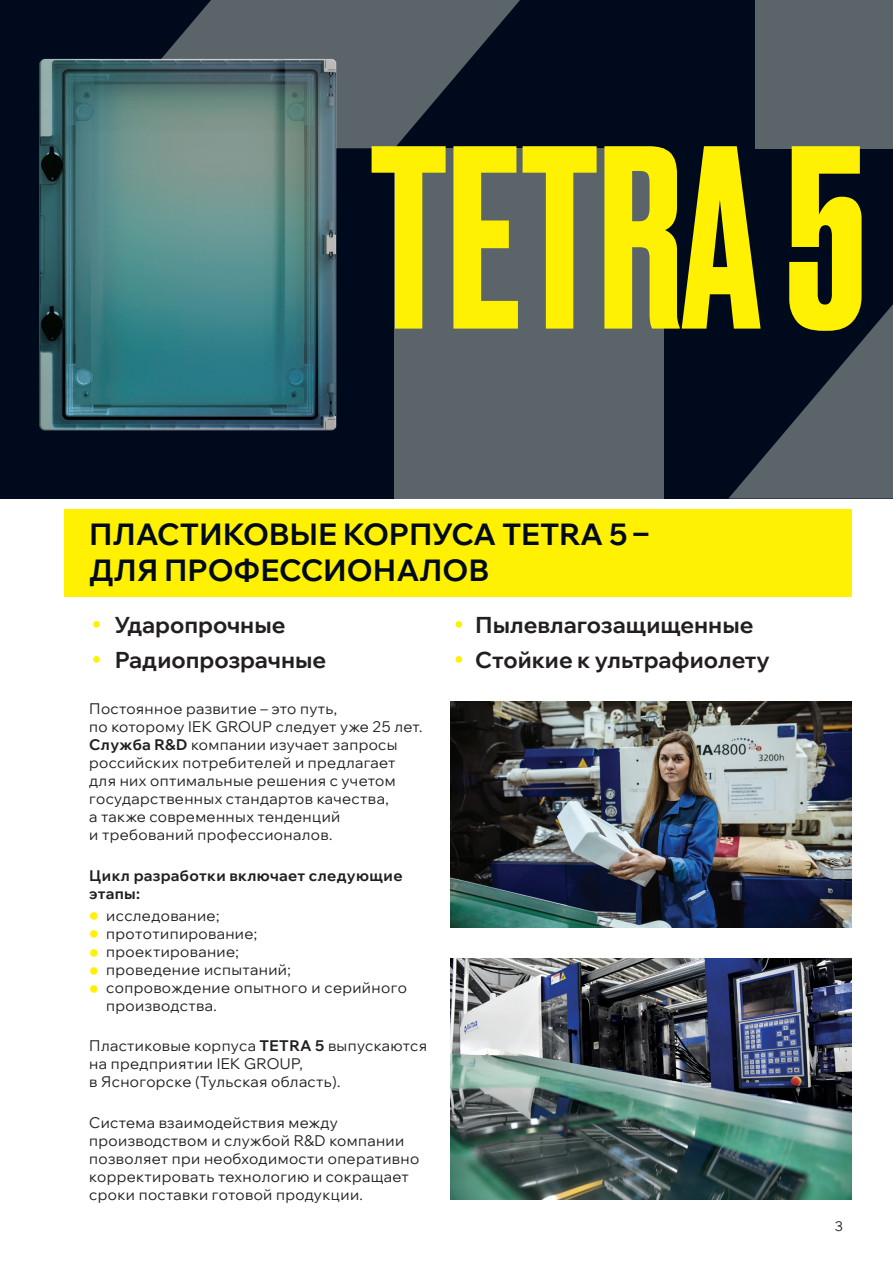
<style>
.page{position:relative;width:893px;height:1263px;background:#fff}
.page>*{position:absolute;margin:0;border:0;box-sizing:border-box;transform-origin:0 0}
.Заголовок{font:700 30px/36px "Wix Madefor Display";color:#000a1d}
.txt{font:700 22.5px "Wix Madefor Display";color:#231f20}
.txt-2{font:15px/18px "Wix Madefor Display";letter-spacing:.025em;color:#231f20}
.txt-3{font:700 15px/18px "Wix Madefor Display";letter-spacing:.025em;color:#231f20}
.t1{font:13.5px "Wix Madefor Display";color:#231f20}
.s1{font-weight:700}
.s2{color:#fff101}
</style>
<div class="page">
<img style="left:451px;top:701px;width:401px;height:226px">
<img style="left:451px;top:959px;width:401px;height:240px">
<div style="left:0;top:0;width:893px;height:499px;background:#000a1d"></div>
<div style="left:394px;top:148px;width:270px;height:351px;background:#5a6469"></div>
<svg style="left:185px;top:0;width:335px;height:148px;fill:#5a6469"></svg>
<div style="left:756px;top:0;width:137px;height:148px;background:#5a6469"></div>
<svg style="left:372px;top:146px;width:74px;height:183px"></svg>
<svg style="left:453px;top:146px;width:144px;height:183px"></svg>
<svg style="left:604px;top:146px;width:289px;height:353px"></svg>
<img style="left:39px;top:31px;width:327px;height:400px">
<div style="left:93px;top:621px;width:7px;height:7px;background:#fff101;border-radius:50%"></div>
<div style="left:93px;top:656px;width:7px;height:7px;background:#fff101;border-radius:50%"></div>
<div style="left:455px;top:621px;width:7px;height:7px;background:#fff101;border-radius:50%"></div>
<div style="left:455px;top:656px;width:7px;height:7px;background:#fff101;border-radius:50%"></div>
<div style="left:65px;top:509px;width:787px;height:88px;background:#fff101"></div>
<p class="Заголовок" style="left:89px;top:514px;width:561px">ПЛАСТИКОВЫЕ КОРПУСА TETRA 5 –<br>ДЛЯ ПРОФЕССИОНАЛОВ</p>
<p class="txt" style="left:115px;top:607px;width:172px">Ударопрочные</p>
<p class="txt" style="left:115px;top:642px;width:213px">Радиопрозрачные</p>
<p class="txt-2" style="left:89px;top:699px;width:335px">Постоянное развитие – это путь,<br>по которому IEK GROUP следует уже 25 лет.<br><span class="s1">Служба R&amp;D</span> компании изучает запросы российских потребителей и предлагает для них оптимальные решения с учетом государственных стандартов качества,<br>а также современных тенденций<br>и требований профессионалов.</p>
<p class="txt-3" style="left:89px;top:865px;width:315px">Цикл разработки включает следующие этапы:</p>
<p class="txt-2" style="left:89px;top:906px;width:132px"><span class="s2">•</span> исследование;</p>
<p class="txt-2" style="left:89px;top:924px;width:169px"><span class="s2">•</span> прототипирование;</p>
<p class="txt-2" style="left:89px;top:942px;width:151px"><span class="s2">•</span> проектирование;</p>
<p class="txt-2" style="left:89px;top:960px;width:203px"><span class="s2">•</span> проведение испытаний;</p>
<p class="txt-2" style="left:106px;top:978px;width:302px;text-indent:-17px"><span class="s2">•</span> сопровождение опытного и серийного производства.</p>
<p class="txt-2" style="left:89px;top:1036px;width:339px">Пластиковые корпуса <span class="s1">TETRA 5</span> выпускаются на предприятии IEK GROUP,<br>в Ясногорске (Тульская область).</p>
<p class="txt-2" style="left:89px;top:1112px;width:331px">Система взаимодействия между производством и службой R&amp;D компании позволяет при необходимости оперативно корректировать технологию и сокращает сроки поставки готовой продукции.</p>
<p class="txt" style="left:475px;top:607px;width:280px">Пылевлагозащищенные</p>
<p class="txt" style="left:475px;top:642px;width:296px">Стойкие к ультрафиолету</p>
<p class="t1" style="left:835px;top:1216px;width:10px">3</p>
</div>
